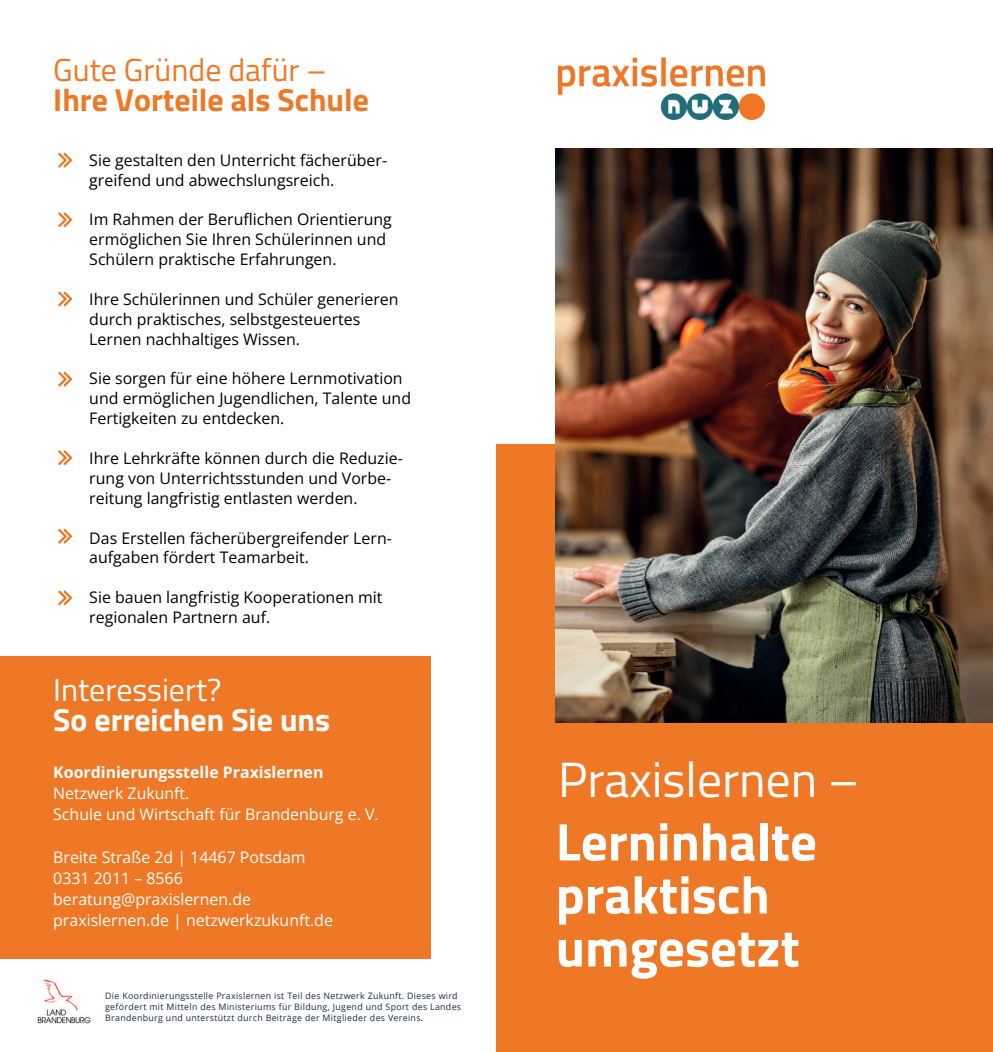
<style>
.page{position:relative;width:993px;height:1052px;background:#fff}
.page>*{position:absolute;margin:0;border:0;box-sizing:border-box;transform-origin:0 0}
.t1{font:700 53.02px/53px "Titillium Web";color:#fff}
.t2{font:49.52px "Titillium Web";color:#fff}
.t3{font:700 31.85px "Titillium Web";color:#ef7825}
.t4{font:700 31.85px "Titillium Web";color:#fff}
.t5{font:31.85px "Titillium Web";color:#ef7825}
.t6{font:31.85px "Titillium Web";color:#fff}
.t7{font:15.92px/19.9px "Open Sans";color:#000}
.t8{font:15.92px/21.2px "Open Sans";color:#fff}
.t9{font:700 15.92px "Open Sans";color:#fff}
.t10{font:8.75px/11px "Open Sans";letter-spacing:.035em;color:#1b2b41}
</style>
<div class="page">
<div style="left:0;top:655px;width:431px;height:303px;background:#ef7826"></div>
<svg style="left:58px;top:291px;width:14px;height:15px"></svg>
<svg style="left:58px;top:212px;width:14px;height:15px"></svg>
<svg style="left:58px;top:372px;width:14px;height:14px"></svg>
<svg style="left:58px;top:450px;width:14px;height:15px"></svg>
<svg style="left:58px;top:153px;width:14px;height:14px"></svg>
<svg style="left:58px;top:529px;width:14px;height:14px"></svg>
<svg style="left:58px;top:590px;width:14px;height:15px"></svg>
<img style="left:38px;top:979px;width:52px;height:43px">
<div style="left:496px;top:444px;width:496px;height:607px;background:#ef7826"></div>
<img style="left:555px;top:148px;width:437px;height:574px">
<img style="left:557px;top:57px;width:209px;height:62px">
<h3 class="t5" style="left:53px;top:46px;width:275px">Gute Gründe dafür –</h3>
<h3 class="t3" style="left:53px;top:76px;width:317px">Ihre Vorteile als Schule</h3>
<p class="t7" style="left:89px;top:149px;width:299px">Sie gestalten den Unterricht fächerüber&shy;greifend und abwechslungsreich.</p>
<p class="t7" style="left:89px;top:209px;width:304px">Im Rahmen der Beruflichen Orientierung ermöglichen Sie Ihren Schülerinnen und<br>Schülern praktische Erfahrungen.</p>
<p class="t7" style="left:89px;top:289px;width:310px">Ihre Schülerinnen und Schüler generieren durch praktisches, selbstgesteuertes<br>Lernen nachhaltiges Wissen.</p>
<p class="t7" style="left:89px;top:368px;width:323px">Sie sorgen für eine höhere Lernmotivation und ermöglichen Jugendlichen, Talente und<br>Fertigkeiten zu entdecken.</p>
<p class="t7" style="left:89px;top:448px;width:315px">Ihre Lehrkräfte können durch die Reduzie&shy;rung von Unterrichtsstunden und Vorbe&shy;reitung langfristig entlasten werden.</p>
<p class="t7" style="left:89px;top:527px;width:304px">Das Erstellen fächerübergreifender Lern&shy;aufgaben fördert Teamarbeit.</p>
<p class="t7" style="left:89px;top:587px;width:295px">Sie bauen langfristig Kooperationen mit regionalen Partnern auf.</p>
<h3 class="t6" style="left:53px;top:666px;width:170px">Interessiert?</h3>
<h3 class="t4" style="left:53px;top:695px;width:278px">So erreichen Sie uns</h3>
<p class="t9" style="left:53px;top:760px;width:271px">Koordinierungsstelle Praxislernen</p>
<p class="t8" style="left:53px;top:782px;width:327px">Netzwerk Zukunft.<br>Schule und Wirtschaft für Brandenburg e. V.</p>
<p class="t8" style="left:53px;top:845px;width:281px">Breite Straße 2d | 14467 Potsdam<br>0331 2011 – 8566 beratung@praxislernen.de praxislernen.de | netzwerkzukunft.de</p>
<p class="t10" style="left:105px;top:990px;width:357px">Die Koordinierungsstelle Praxislernen ist Teil des Netzwerk Zukunft. Dieses wird gefördert mit Mitteln des Ministeriums für Bildung, Jugend und Sport des Landes<br>Brandenburg und unterstützt durch Beiträge der Mitglieder des Vereins.</p>
<h2 class="t2" style="left:558px;top:743px;width:303px">Praxislernen –</h2>
<h1 class="t1" style="left:555px;top:812px;width:263px">Lerninhalte praktisch umgesetzt</h1>
</div>
